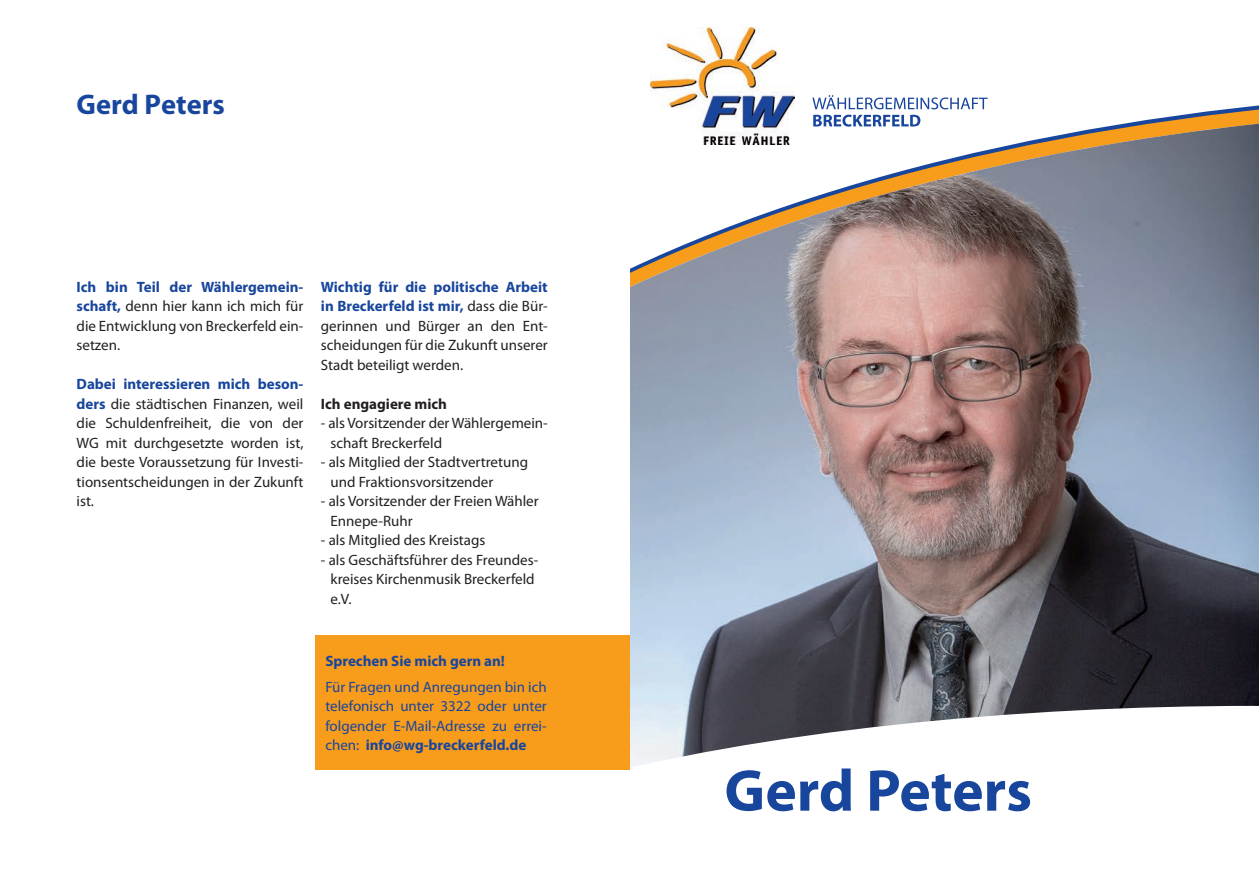
<style>
.page{position:relative;width:1259px;height:893px;background:#fff}
.page>*{position:absolute;margin:0;border:0;box-sizing:border-box;transform-origin:0 0}
.t1{font:700 59.4px "Myriad Pro";color:#18469d}
.t2{font:700 28.5px "Myriad Pro";color:#18469d}
.t3{font:15px/19.5px "Myriad Pro";color:#231f20}
.t4{font:15px/19.5px "Myriad Pro";color:#18469d;text-align:justify}
.t5{font:700 15px "Myriad Pro";color:#18469d}
.t6{font:700 15px "Myriad Pro";color:#231f20}
.s1{font-weight:700;color:#18469d}
.s2{font-weight:700}
</style>
<div class="page">
<img style="left:629px;top:124px;width:630px;height:582px">
<img style="left:651px;top:28px;width:143px;height:116px">
<svg style="left:812px;top:95px;width:175px;height:14px"></svg>
<svg style="left:813px;top:115px;width:107px;height:12px"></svg>
<svg style="left:629px;top:706px;width:593px;height:64px"></svg>
<div style="left:315px;top:635px;width:314px;height:135px;background:#f89c1c"></div>
<h2 class="t2" style="left:77px;top:85px;width:150px">Gerd Peters</h2>
<p class="t3" style="left:77px;top:277px;width:228px;text-align:justify"><span class="s1">Ich bin Teil der Wählergemein&shy;schaft,</span> denn hier kann ich mich für die Entwicklung von Breckerfeld ein&shy;setzen.</p>
<p class="t3" style="left:77px;top:374px;width:228px;text-align:justify"><span class="s1">Dabei interessieren mich beson&shy;ders</span> die städtischen Finanzen, weil die Schuldenfreiheit, die von der WG mit durchgesetzte worden ist, die beste Voraussetzung für Investi&shy;tionsentscheidungen in der Zukunft ist.</p>
<p class="t3" style="left:321px;top:277px;width:228px;text-align:justify"><span class="s1">Wichtig für die politische Arbeit in Breckerfeld ist mir,</span> dass die Bür&shy;gerinnen und Bürger an den Ent&shy;scheidungen für die Zukunft unserer Stadt beteiligt werden.</p>
<p class="t6" style="left:321px;top:394px;width:128px">Ich engagiere mich</p>
<p class="t3" style="left:330px;top:413px;width:219px;text-indent:-10px">- als Vorsitzender der Wählergemein&shy;schaft Breckerfeld</p>
<p class="t3" style="left:330px;top:452px;width:199px;text-indent:-10px">- als Mitglied der Stadtvertretung und Fraktionsvorsitzender</p>
<p class="t3" style="left:330px;top:491px;width:210px;text-indent:-10px">- als Vorsitzender der Freien Wähler<br>Ennepe-Ruhr</p>
<p class="t3" style="left:321px;top:530px;width:166px">- als Mitglied des Kreistags</p>
<p class="t3" style="left:330px;top:550px;width:209px;text-indent:-10px">- als Geschäftsführer des Freundes&shy;kreises Kirchenmusik Breckerfeld e.V.</p>
<p class="t5" style="left:325px;top:651px;width:181px">Sprechen Sie mich gern an!</p>
<p class="t4" style="left:325px;top:676px;width:223px">Für Fragen und Anregungen bin ich telefonisch unter 3322 oder unter folgender E-Mail-Adresse zu errei&shy;chen: <span class="s2">info@wg-breckerfeld.de</span></p>
<h1 class="t1" style="left:724px;top:752px;width:309px">Gerd Peters</h1>
</div>
